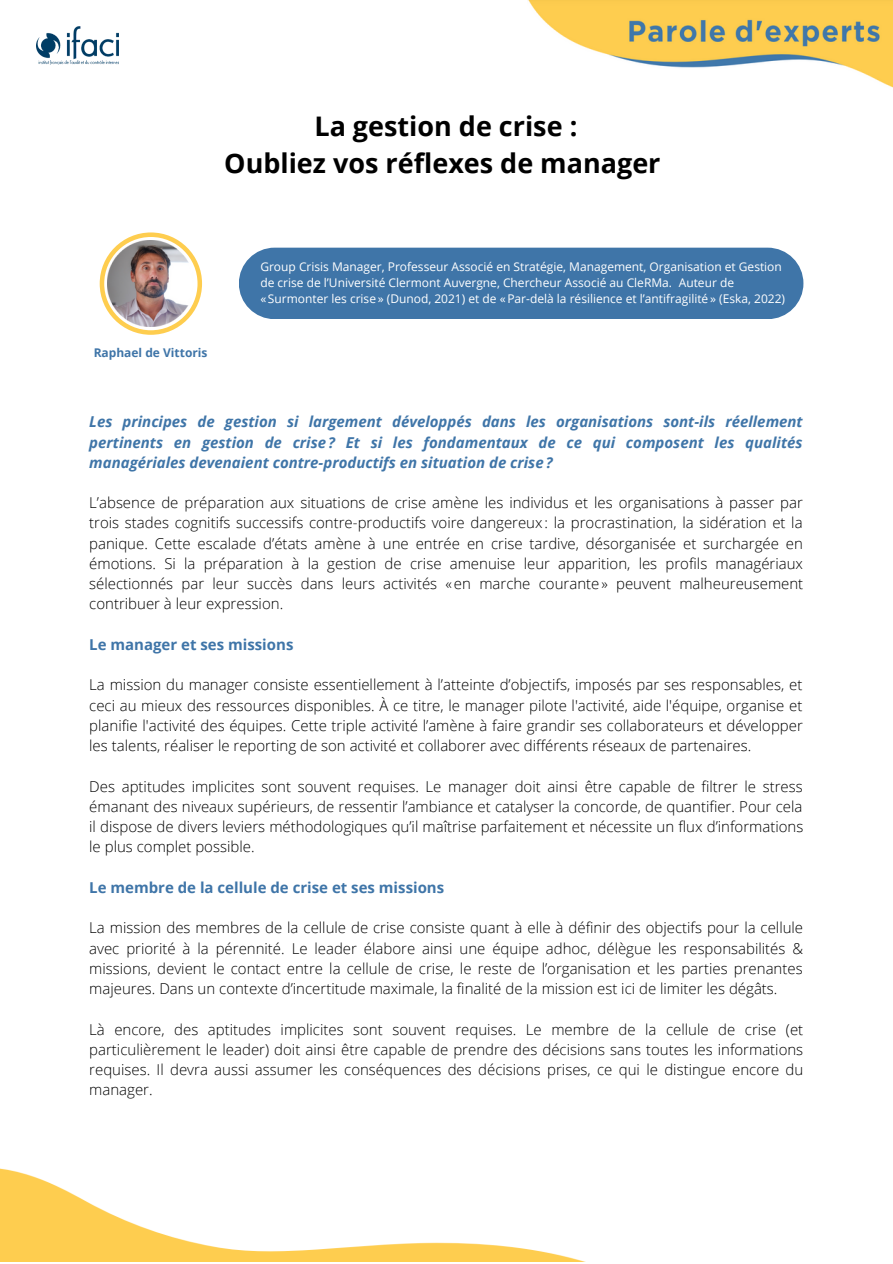
<style>
.page{position:relative;width:893px;height:1264px;background:#fff}
.page>*{position:absolute;margin:0;border:0;box-sizing:border-box;transform-origin:0 0}
.t1{font:700 27px "Open Sans";color:#000}
.t2{font:300 15px/20.2px "Open Sans";color:#000;text-align:justify}
.t3{font:italic 700 15px/20.2px "Open Sans";color:#3f75a8;text-align:justify}
.t4{font:700 15px "Open Sans";color:#3f75a8}
.t5{font:12px/16px "Open Sans";color:#fff}
.t6{font:700 12px "Open Sans";color:#3f75a8}
</style>
<div class="page">
<img style="left:528px;top:0;width:364px;height:87px">
<img style="left:0;top:1168px;width:582px;height:93px">
<img style="left:36px;top:26px;width:82px;height:38px">
<div style="left:239px;top:248px;width:564px;height:71px;background:#3f75a8;border-radius:36px"></div>
<img style="left:100px;top:232px;width:102px;height:103px">
<p class="t1" style="left:314px;top:107px;width:264px">La gestion de crise :</p>
<p class="t1" style="left:224px;top:144px;width:438px">Oubliez vos réflexes de manager</p>
<p class="t6" style="left:94px;top:344px;width:115px">Raphael de Vittoris</p>
<p class="t5" style="left:260px;top:259px;width:526px">Group Crisis Manager, Professeur Associé en Stratégie, Management, Organisation et Gestion de crise de l’Université Clermont Auvergne, Chercheur Associé au CleRMa. Auteur de «Surmonter les crise» (Dunod, 2021) et de «Par-delà la résilience et l’antifragilité » (Eska, 2022)</p>
<p class="t3" style="left:89px;top:411px;width:715px">Les principes de gestion si largement développés dans les organisations sont-ils réellement pertinents en gestion de crise? Et si les fondamentaux de ce qui composent les qualités managériales devenaient contre-productifs en situation de crise?</p>
<p class="t2" style="left:89px;top:492px;width:715px">L’absence de préparation aux situations de crise amène les individus et les organisations à passer par trois stades cognitifs successifs contre-productifs voire dangereux : la procrastination, la sidération et la panique. Cette escalade d’états amène à une entrée en crise tardive, désorganisée et surchargée en émotions. Si la préparation à la gestion de crise amenuise leur apparition, les profils managériaux sélectionnés par leur succès dans leurs activités «en marche courante» peuvent malheureusement contribuer à leur expression.</p>
<p class="t4" style="left:89px;top:634px;width:206px">Le manager et ses missions</p>
<p class="t2" style="left:89px;top:674px;width:715px">La mission du manager consiste essentiellement à l’atteinte d’objectifs, imposés par ses responsables, et ceci au mieux des ressources disponibles. À ce titre, le manager pilote l'activité, aide l'équipe, organise et planifie l'activité des équipes. Cette triple activité l’amène à faire grandir ses collaborateurs et développer les talents, réaliser le reporting de son activité et collaborer avec différents réseaux de partenaires.</p>
<p class="t2" style="left:89px;top:775px;width:715px">Des aptitudes implicites sont souvent requises. Le manager doit ainsi être capable de filtrer le stress émanant des niveaux supérieurs, de ressentir l’ambiance et catalyser la concorde, de quantifier. Pour cela il dispose de divers leviers méthodologiques qu’il maîtrise parfaitement et nécessite un flux d’informations le plus complet possible.</p>
<p class="t4" style="left:89px;top:876px;width:356px">Le membre de la cellule de crise et ses missions</p>
<p class="t2" style="left:89px;top:917px;width:715px">La mission des membres de la cellule de crise consiste quant à elle à définir des objectifs pour la cellule avec priorité à la pérennité. Le leader élabore ainsi une équipe adhoc, délègue les responsabilités &amp; missions, devient le contact entre la cellule de crise, le reste de l’organisation et les parties prenantes majeures. Dans un contexte d’incertitude maximale, la finalité de la mission est ici de limiter les dégâts.</p>
<p class="t2" style="left:89px;top:1018px;width:715px">Là encore, des aptitudes implicites sont souvent requises. Le membre de la cellule de crise (et particulièrement le leader) doit ainsi être capable de prendre des décisions sans toutes les informations requises. Il devra aussi assumer les conséquences des décisions prises, ce qui le distingue encore du manager.</p>
</div>
